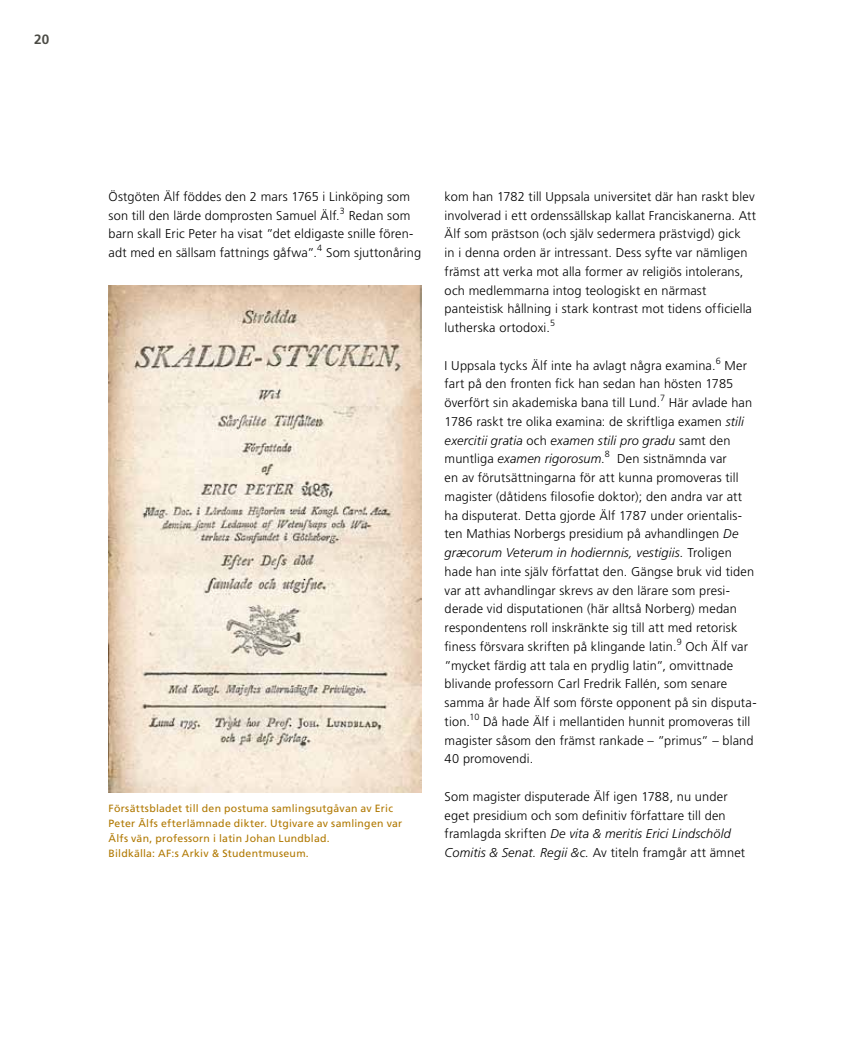
<style>
.page{position:relative;width:851px;height:1063px;background:#fff}
.page>*{position:absolute;margin:0;border:0;box-sizing:border-box;transform-origin:0 0}
.t1{font:700 13.5px "Frutiger LT Std";color:#4b4b45}
.t2{font:300 12.75px/18.8px "Frutiger LT Std";letter-spacing:.015em;color:#000}
.t3{font:10.5px/15px "Frutiger LT Std";letter-spacing:.025em;color:#b07800}
.t4{font:300 9px "Frutiger LT Std";color:#000}
.s1{font-style:italic}
</style>
<div class="page">
<img style="left:108px;top:286px;width:313px;height:507px">
<p class="t1" style="left:34px;top:32px;width:17px">20</p>
<p class="t2" style="left:108px;top:187px;width:303px">Östgöten Älf föddes den 2 mars 1765 i Linköping som son till den lärde domprosten Samuel Älf.</p>
<p class="t4" style="left:340px;top:205px;width:7px">3</p>
<p class="t2" style="left:108px;top:206px;width:306px;text-indent:240px">Redan som barn skall Eric Peter ha visat ”det eldigaste snille fören&shy;adt med en sällsam fattnings gåfwa”.</p>
<p class="t4" style="left:317px;top:243px;width:7px">4</p>
<p class="t2" style="left:326px;top:244px;width:97px">Som sjuttonåring</p>
<p class="t3" style="left:108px;top:800px;width:295px">Försättsbladet till den postuma samlingsutgåvan av Eric Peter Älfs efterlämnade dikter. Utgivare av samlingen var Älfs vän, professorn i latin Johan Lundblad.<br>Bildkälla: AF:s Arkiv &amp; Studentmuseum.</p>
<p class="t2" style="left:444px;top:187px;width:313px">kom han 1782 till Uppsala universitet där han raskt blev involverad i ett ordenssällskap kallat Franciskanerna. Att Älf som prästson (och själv sedermera prästvigd) gick<br>in i denna orden är intressant. Dess syfte var nämligen främst att verka mot alla former av religiös intolerans, och medlemmarna intog teologiskt en närmast panteistisk hållning i stark kontrast mot tidens officiella lutherska ortodoxi.</p>
<p class="t4" style="left:550px;top:318px;width:7px">5</p>
<p class="t2" style="left:444px;top:356px;width:272px">I Uppsala tycks Älf inte ha avlagt några examina.</p>
<p class="t4" style="left:715px;top:355px;width:7px">6</p>
<p class="t2" style="left:444px;top:356px;width:304px;text-indent:280px">Mer fart på den fronten fick han sedan han hösten 1785 överfört sin akademiska bana till Lund.</p>
<p class="t4" style="left:660px;top:393px;width:7px">7</p>
<p class="t2" style="left:444px;top:394px;width:309px;text-indent:224px">Här avlade han 1786 raskt tre olika examina: de skriftliga examen <span class="s1">stili exercitii gratia</span> och <span class="s1">examen stili pro gradu</span> samt den muntliga <span class="s1">examen rigorosum</span>.</p>
<p class="t4" style="left:604px;top:449px;width:7px">8</p>
<p class="t2" style="left:444px;top:450px;width:311px;text-indent:172px">Den sistnämnda var<br>en av förutsättningarna för att kunna promoveras till magister (dåtidens filosofie doktor); den andra var att ha disputerat. Detta gjorde Älf 1787 under orientalis&shy;ten Mathias Norbergs presidium på avhandlingen <span class="s1">De græcorum Veterum in hodiernnis, vestigiis.</span> Troligen hade han inte själv författat den. Gängse bruk vid tiden var att avhandlingar skrevs av den lärare som presi&shy;derade vid disputationen (här alltså Norberg) medan respondentens roll inskränkte sig till att med retorisk finess försvara skriften på klingande latin.</p>
<p class="t4" style="left:676px;top:637px;width:7px">9</p>
<p class="t2" style="left:444px;top:637px;width:313px;text-indent:241px">Och Älf var ”mycket färdig att tala en prydlig latin”, omvittnade blivande professorn Carl Fredrik Fallén, som senare samma år hade Älf som förste opponent på sin disputa&shy;tion.</p>
<p class="t4" style="left:469px;top:712px;width:11px">10</p>
<p class="t2" style="left:444px;top:712px;width:310px;text-indent:38px">Då hade Älf i mellantiden hunnit promoveras till magister såsom den främst rankade – ”primus” – bland<br>40 promovendi.</p>
<p class="t2" style="left:444px;top:787px;width:302px">Som magister disputerade Älf igen 1788, nu under eget presidium och som definitiv författare till den framlagda skriften <span class="s1">De vita &amp; meritis Erici Lindschöld Comitis &amp; Senat. Regii &amp;c.</span> Av titeln framgår att ämnet</p>
</div>
